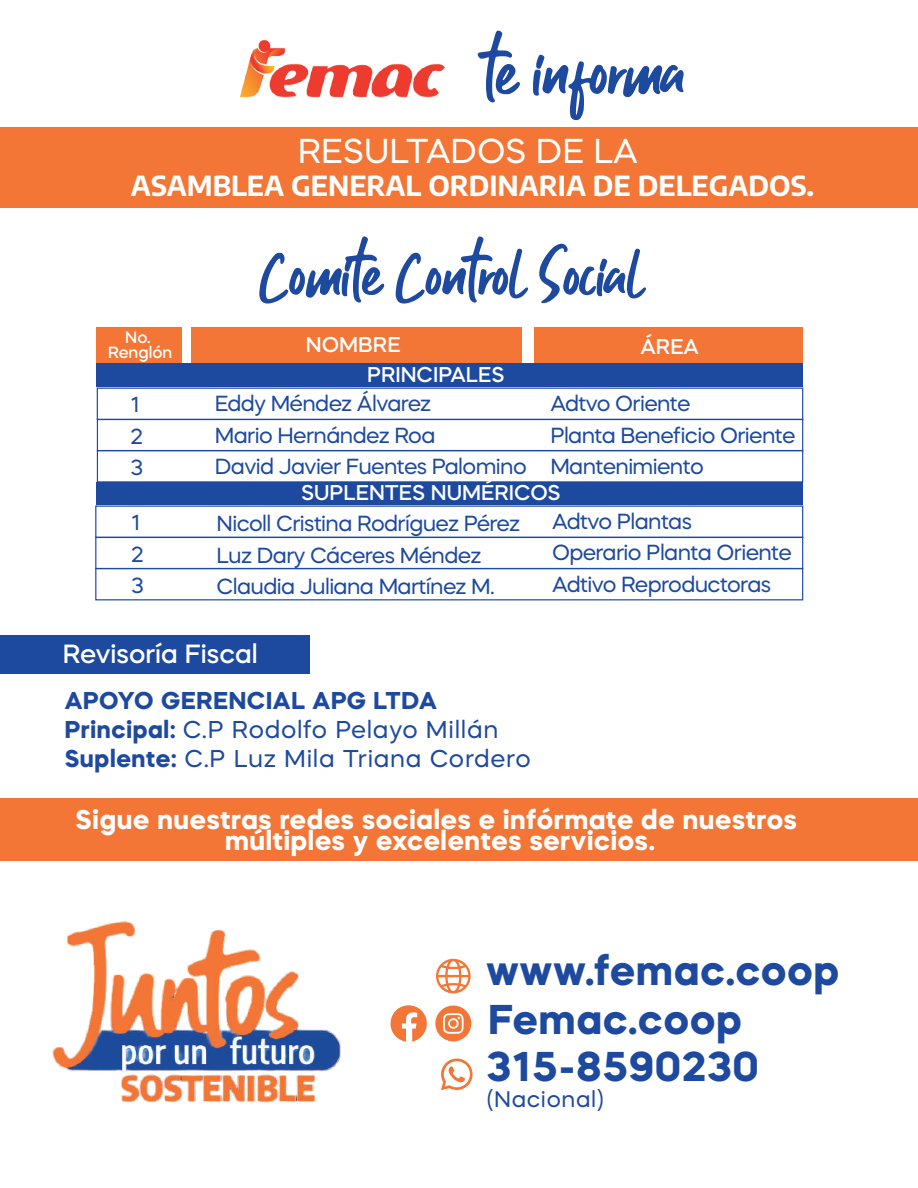
<style>
.page{position:relative;width:918px;height:1188px;background:#fff}
.page>*{position:absolute;margin:0;border:0;box-sizing:border-box;transform-origin:0 0}
.t1{font:66.9px "Guthen Bloots Personal Use";color:#1d499f}
.t2{font:61.5px "Guthen Bloots Personal Use";color:#1d499f}
.t3{font:700 41.55px/48.6px "Mazzard H";letter-spacing:.03em;color:#1d499f}
.t4{font:34.5px "Mazzard H";color:#fff}
.t5{font:100 condensed 27.6px "Encode Sans";color:#fff}
.t6{font:700 27px/21px "Mazzard H";letter-spacing:.03em;color:#fff;text-align:center}
.t7{font:500 26.25px "Mazzard H";color:#fff}
.t8{font:24.3px/29.1px "Mazzard H";letter-spacing:.03em;color:#1d499f}
.t9{font:22.5px "Mazzard H";letter-spacing:.03em;color:#1d499f}
.t10{font:21.75px/31.5px "Mazzard H";letter-spacing:-.03em;color:#1d499f}
.t11{font:500 21.3px "Mazzard H";color:#fff}
.t12{font:500 16.2px/15px "Mazzard H";color:#fff;text-align:center}
.s1{font-weight:700}
</style>
<div class="page">
<div style="left:0;top:128px;width:918px;height:80px;background:#f37636"></div>
<div style="left:96px;top:327px;width:86px;height:37px;background:#f37636"></div>
<div style="left:191px;top:327px;width:331px;height:37px;background:#f37636"></div>
<div style="left:534px;top:327px;width:269px;height:37px;background:#f37636"></div>
<div style="left:96px;top:363px;width:707px;height:24px;background:#1d499f"></div>
<div style="left:97px;top:388px;width:706px;height:32px;border:1px solid #1d499f"></div>
<div style="left:97px;top:419px;width:706px;height:32px;border:1px solid #1d499f"></div>
<div style="left:97px;top:450px;width:706px;height:33px;border:1px solid #1d499f"></div>
<div style="left:96px;top:482px;width:707px;height:23px;background:#1d499f"></div>
<div style="left:95px;top:537px;width:708px;height:32px;border:1px solid #1d499f"></div>
<div style="left:95px;top:568px;width:708px;height:32px;border:1px solid #1d499f"></div>
<div style="left:0;top:635px;width:309px;height:39px;background:#1d499f"></div>
<div style="left:0;top:798px;width:918px;height:63px;background:#f37636"></div>
<img style="left:52px;top:921px;width:289px;height:182px">
<svg style="left:436px;top:959px;width:35px;height:34px"></svg>
<svg style="left:435px;top:1005px;width:37px;height:36px"></svg>
<div style="left:450px;top:1020px;width:7px;height:7px;background:#f37636;border-radius:50%"></div>
<svg style="left:390px;top:1005px;width:37px;height:37px"></svg>
<svg style="left:441px;top:1058px;width:32px;height:32px"></svg>
<img style="left:240px;top:39px;width:205px;height:59px">
<h1 class="t1" style="left:483px;top:30px;width:204px">te informa</h1>
<h3 class="t4" style="left:298px;top:129px;width:342px">RESULTADOS DE LA</h3>
<p class="t5" style="left:131px;top:167px;width:685px">ASAMBLEA GENERAL ORDINARIA DE DELEGADOS.</p>
<h2 class="t2" style="left:260px;top:236px;width:386px">Comite Control Social</h2>
<p class="t12" style="left:108px;top:330px;width:66px">No.<br>Renglón</p>
<p class="t11" style="left:306px;top:331px;width:96px">NOMBRE</p>
<p class="t11" style="left:641px;top:333px;width:60px">ÁREA</p>
<p class="t11" style="left:367px;top:361px;width:139px">PRINCIPALES</p>
<p class="t10" style="left:215px;top:388px;width:313px">Eddy Méndez Álvarez<br>Mario Hernández Roa<br>David Javier Fuentes Palomino</p>
<p class="t10" style="left:550px;top:388px;width:247px">Adtvo Oriente<br>Planta Beneficio Oriente<br>Mantenimiento</p>
<p class="t10" style="left:131px;top:389px;width:14px">1<br>2<br>3</p>
<p class="t10" style="left:131px;top:507px;width:14px">1<br>2<br>3</p>
<p class="t11" style="left:301px;top:479px;width:261px">SUPLENTES NUMÉRICOS</p>
<p class="t10" style="left:217px;top:508px;width:305px">Nicoll Cristina Rodríguez Pérez<br>Luz Dary Cáceres Méndez<br>Claudia Juliana Martínez M.</p>
<p class="t10" style="left:552px;top:505px;width:241px">Adtvo Plantas<br>Operario Planta Oriente<br>Adtivo Reproductoras</p>
<p class="t7" style="left:63px;top:636px;width:196px">Revisoría Fiscal</p>
<p class="t8" style="left:65px;top:685px;width:468px"><span class="s1">APOYO GERENCIAL APG LTDA<br>Principal:</span> C.P Rodolfo Pelayo Millán<br><span class="s1">Suplente:</span> C.P Luz Mila Triana Cordero</p>
<p class="t6" style="left:76px;top:809px;width:723px">Sigue nuestras redes sociales e infórmate de nuestros múltiples y excelentes servicios.</p>
<h3 class="t3" style="left:486px;top:945px;width:354px">www.femac.coop<br>Femac.coop</h3>
<h3 class="t3" style="left:487px;top:1042px;width:273px">315-8590230</h3>
<p class="t9" style="left:487px;top:1085px;width:118px">(Nacional)</p>
</div>
